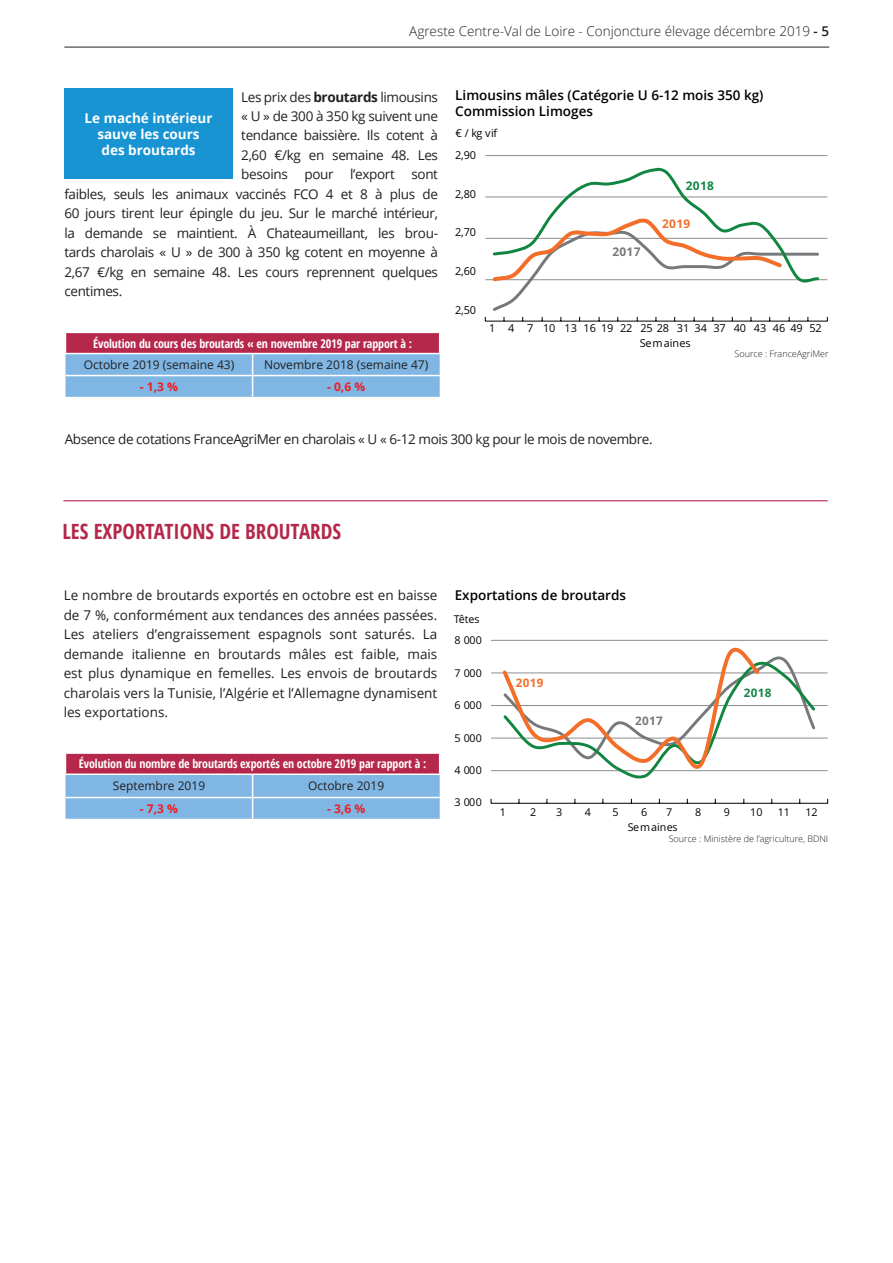
<style>
.page{position:relative;width:893px;height:1263px;background:#fff}
.page>*{position:absolute;margin:0;border:0;box-sizing:border-box;transform-origin:0 0}
.t1{font:700 21px "Open Sans Condensed";color:#b5284b}
.t2{font:13.5px/19.5px "Open Sans";letter-spacing:-.025em;color:#231f20;text-align:justify}
.t3{font:600 13.5px "Open Sans";color:#000}
.t4{font:300 13.5px "Open Sans";color:#231f20}
.t5{font:700 13.5px/16.2px "Open Sans";color:#fff;text-align:center}
.t6{font:700 12px "Open Sans Condensed";letter-spacing:-.01em;color:#fff}
.t7{font:12px "Open Sans";color:#231f20}
.t8{font:700 12px "Open Sans";color:#ee1d23}
.t9{font:700 11.85px "Open Sans";color:#75797b}
.t10{font:700 11.85px "Open Sans";color:#118641}
.t11{font:700 11.85px "Open Sans";color:#f36e29}
.t12{font:700 11.7px "Open Sans";color:#118641}
.t13{font:700 11.7px "Open Sans";color:#75797b}
.t14{font:700 11.7px "Open Sans";color:#f36e29}
.t15{font:10.95px/14.9px "Open Sans";letter-spacing:-.01em;color:#000001}
.t16{font:10.8px "Open Sans";letter-spacing:-.005em;color:#000001}
.t17{font:300 9px "Open Sans";color:#231f20}
.s1{font-weight:600}
.s2{font-weight:700}
</style>
<div class="page">
<hr style="left:64px;top:47px;width:765px;height:1px;background:#231f20">
<div style="left:64px;top:88px;width:169px;height:91px;background:#1894d3"></div>
<hr style="left:485px;top:155px;width:342px;height:1px;background:#8b8e8f">
<hr style="left:485px;top:196px;width:342px;height:1px;background:#8b8e8f">
<hr style="left:485px;top:238px;width:342px;height:1px;background:#8b8e8f">
<hr style="left:485px;top:279px;width:342px;height:1px;background:#8b8e8f">
<hr style="left:485px;top:321px;width:342px;height:1px;background:#000001">
<svg style="left:485px;top:167px;width:336px;height:154px"></svg>
<svg style="left:65px;top:333px;width:375px;height:64px;background:#968eb6"></svg>
<hr style="left:63px;top:500px;width:765px;height:1px;background:#b5284b">
<hr style="left:491px;top:640px;width:337px;height:1px;background:#8b8e8f">
<hr style="left:491px;top:672px;width:337px;height:1px;background:#8b8e8f">
<hr style="left:491px;top:705px;width:337px;height:1px;background:#8b8e8f">
<hr style="left:491px;top:738px;width:337px;height:1px;background:#8b8e8f">
<hr style="left:491px;top:770px;width:337px;height:1px;background:#8b8e8f">
<hr style="left:491px;top:803px;width:337px;height:1px;background:#000001">
<svg style="left:499px;top:639px;width:319px;height:140px"></svg>
<svg style="left:65px;top:754px;width:375px;height:65px;background:#968fb7"></svg>
<p class="t4" style="left:409px;top:22px;width:421px">Agreste Centre-Val de Loire - Conjoncture élevage décembre 2019 <span class="s1">- 5</span></p>
<p class="t2" style="left:241px;top:86px;width:198px">Les prix des <span class="s2">broutards</span> limousins</p>
<p class="t2" style="left:241px;top:106px;width:198px">« U » de 300 à 350 kg suivent une</p>
<p class="t2" style="left:241px;top:125px;width:198px">tendance baissière. Ils cotent à</p>
<p class="t2" style="left:241px;top:145px;width:198px">2,60 €/kg en semaine 48. Les</p>
<p class="t2" style="left:241px;top:164px;width:198px">besoins pour l’export sont</p>
<p class="t2" style="left:64px;top:184px;width:375px">faibles, seuls les animaux vaccinés FCO 4 et 8 à plus de</p>
<p class="t2" style="left:64px;top:203px;width:375px">60 jours tirent leur épingle du jeu. Sur le marché intérieur,</p>
<p class="t2" style="left:64px;top:223px;width:375px">la demande se maintient. À Chateaumeillant, les brou-</p>
<p class="t2" style="left:64px;top:242px;width:375px">tards charolais « U » de 300 à 350 kg cotent en moyenne à</p>
<p class="t2" style="left:64px;top:262px;width:375px">2,67 €/kg en semaine 48. Les cours reprennent quelques</p>
<p class="t2" style="left:64px;top:281px;width:59px">centimes.</p>
<p class="t5" style="left:85px;top:109px;width:129px">Le maché intérieur sauve les cours</p>
<p class="t5" style="left:102px;top:142px;width:96px">des broutards</p>
<p class="t6" style="left:93px;top:335px;width:320px">Évolution du cours des broutards « en novembre 2019 par rapport à :</p>
<p class="t7" style="left:84px;top:357px;width:152px">Octobre 2019 (semaine 43)</p>
<p class="t7" style="left:264px;top:357px;width:166px">Novembre 2018 (semaine 47)</p>
<p class="t8" style="left:140px;top:378px;width:40px">- 1,3 %</p>
<p class="t8" style="left:327px;top:378px;width:40px">- 0,6 %</p>
<p class="t3" style="left:455px;top:86px;width:310px">Limousins mâles (Catégorie U 6-12 mois 350 kg)</p>
<p class="t3" style="left:455px;top:102px;width:139px">Commission Limoges</p>
<p class="t15" style="left:456px;top:126px;width:43px">€ / kg vif</p>
<p class="t15" style="left:455px;top:147px;width:23px">2,90</p>
<p class="t15" style="left:455px;top:186px;width:23px">2,80</p>
<p class="t15" style="left:455px;top:225px;width:23px">2,70</p>
<p class="t15" style="left:455px;top:263px;width:23px">2,60</p>
<p class="t15" style="left:455px;top:302px;width:23px">2,50</p>
<p class="t9" style="left:612px;top:243px;width:30px">2017</p>
<p class="t10" style="left:686px;top:177px;width:30px">2018</p>
<p class="t11" style="left:662px;top:215px;width:30px">2019</p>
<p class="t15" style="left:640px;top:320px;width:183px;text-indent:-151px">1 4 7 10 13 1619 22 2528 3134 37 40 43 4649 52<br>Semaines</p>
<p class="t17" style="left:734px;top:348px;width:96px">Source : FranceAgriMer</p>
<p class="t2" style="left:65px;top:429px;width:589px">Absence de cotations FranceAgriMer en charolais « U « 6-12 mois 300 kg pour le mois de novembre.</p>
<p class="t1" style="left:62px;top:517px;width:280px">LES EXPORTATIONS DE BROUTARDS</p>
<p class="t2" style="left:64px;top:585px;width:375px">Le nombre de broutards exportés en octobre est en baisse de 7 %, conformément aux tendances des années passées.<br>Les ateliers d’engraissement espagnols sont saturés. La demande italienne en broutards mâles est faible, mais est plus dynamique en femelles. Les envois de broutards charolais vers la Tunisie, l’Algérie et l’Allemagne dynamisent les exportations.</p>
<p class="t6" style="left:79px;top:755px;width:349px">Évolution du nombre de broutards exportés en octobre 2019 par rapport à :</p>
<p class="t7" style="left:113px;top:778px;width:94px">Septembre 2019</p>
<p class="t7" style="left:308px;top:778px;width:78px">Octobre 2019</p>
<p class="t8" style="left:140px;top:800px;width:40px">- 7,3 %</p>
<p class="t8" style="left:327px;top:800px;width:40px">- 3,6 %</p>
<p class="t3" style="left:455px;top:586px;width:173px">Exportations de broutards</p>
<p class="t16" style="left:454px;top:611px;width:27px">Têtes</p>
<p class="t16" style="left:455px;top:632px;width:29px">8 000</p>
<p class="t16" style="left:455px;top:666px;width:29px">7 000</p>
<p class="t16" style="left:455px;top:698px;width:29px">6 000</p>
<p class="t16" style="left:455px;top:730px;width:29px">5 000</p>
<p class="t16" style="left:455px;top:762px;width:29px">4 000</p>
<p class="t16" style="left:455px;top:794px;width:29px">3 000</p>
<p class="t14" style="left:516px;top:674px;width:29px">2019</p>
<p class="t13" style="left:635px;top:712px;width:29px">2017</p>
<p class="t12" style="left:744px;top:685px;width:29px">2018</p>
<p class="t16" style="left:500px;top:805px;width:8px">1</p>
<p class="t16" style="left:530px;top:805px;width:8px">2</p>
<p class="t16" style="left:556px;top:805px;width:8px">3</p>
<p class="t16" style="left:585px;top:805px;width:8px">4</p>
<p class="t16" style="left:612px;top:805px;width:8px">5</p>
<p class="t16" style="left:641px;top:805px;width:8px">6</p>
<p class="t16" style="left:666px;top:805px;width:8px">7</p>
<p class="t16" style="left:695px;top:805px;width:8px">8</p>
<p class="t16" style="left:724px;top:805px;width:8px">9</p>
<p class="t16" style="left:750px;top:805px;width:14px">10</p>
<p class="t16" style="left:778px;top:805px;width:14px">11</p>
<p class="t16" style="left:805px;top:805px;width:14px">12</p>
<p class="t16" style="left:628px;top:820px;width:52px">Semaines</p>
<p class="t17" style="left:669px;top:832px;width:161px">Source : Ministère de l’agriculture, BDNI</p>
</div>
